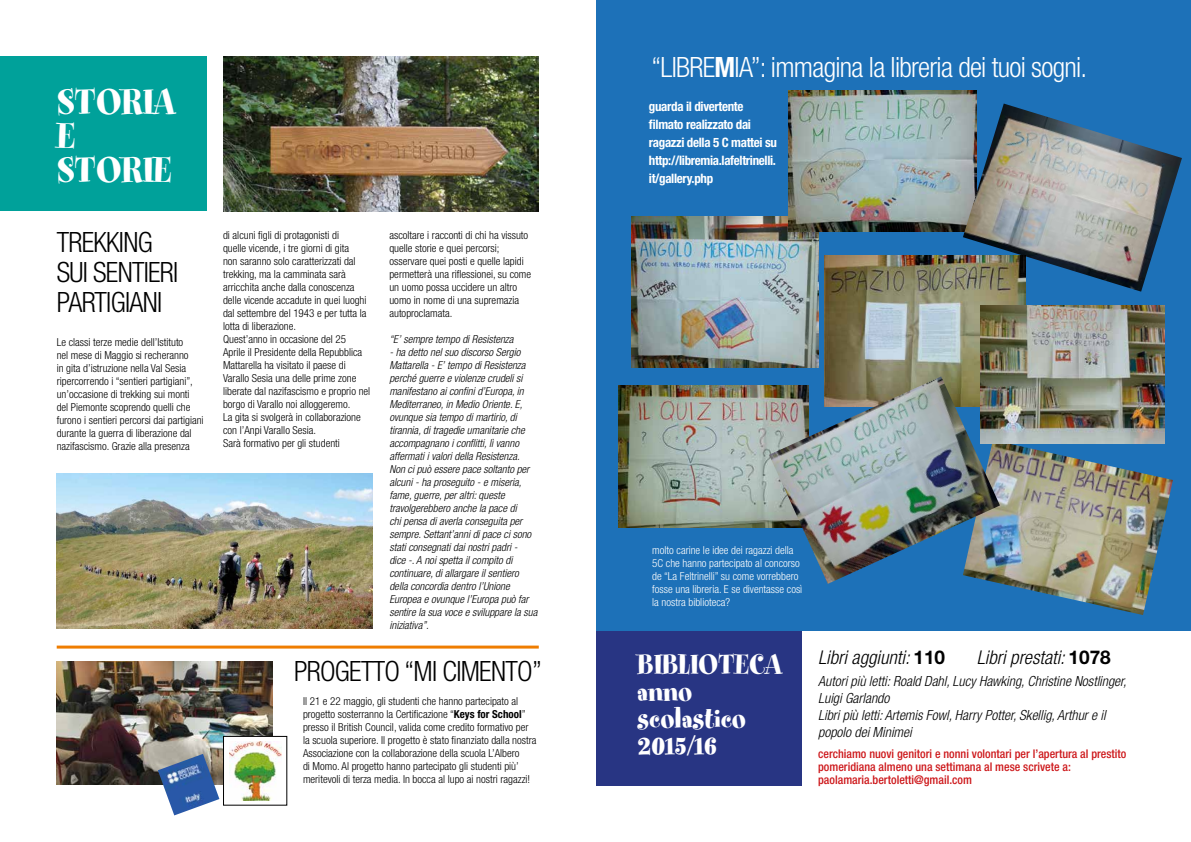
<style>
.page{position:relative;width:1191px;height:842px;background:#fff}
.page>*{position:absolute;margin:0;border:0;box-sizing:border-box;transform-origin:0 0}
.t1{font:40px/34px "Spumoni LP Std";color:#fff}
.t2{font:31px/27px "Spumoni LP Std";color:#fff}
.t3{font:300 condensed 28px/30px "Helvetica Neue LT Std";letter-spacing:-.025em;color:#000}
.t4{font:300 condensed 28px "Helvetica Neue LT Std";letter-spacing:-.025em;color:#fff}
.t5{font:italic 300 condensed 19px "Helvetica Neue LT Std";color:#000}
.t6{font:italic 300 condensed 14px/17px "Helvetica Neue LT Std";color:#000}
.t7{font:700 condensed 13px/18px "Helvetica Neue LT Std";letter-spacing:-.025em;color:#fff}
.t8{font:500 condensed 12px/13px "Helvetica Neue LT Std";color:#cd171a}
.t9{font:300 condensed 11px/13px "Helvetica Neue LT Std";color:#000}
.t10{font:italic 300 condensed 11px/13px "Helvetica Neue LT Std";color:#000}
.t11{font:300 condensed 11px/13px "Helvetica Neue LT Std";color:#fff}
.s1{font-weight:700}
.s2{font-weight:700;font-style:normal;font-stretch:normal}
</style>
<div class="page">
<img style="left:57px;top:473px;width:315px;height:155px">
<img style="left:223px;top:57px;width:316px;height:154px">
<div style="left:0;top:57px;width:206px;height:154px;background:#00a19a"></div>
<div style="left:596px;top:0;width:594px;height:631px;background:#1d71b8"></div>
<img style="left:631px;top:216px;width:187px;height:151px">
<img style="left:1000px;top:440px;width:173px;height:175px">
<img style="left:788px;top:90px;width:188px;height:142px">
<img style="left:963px;top:104px;width:219px;height:188px">
<img style="left:824px;top:256px;width:201px;height:120px">
<img style="left:618px;top:385px;width:151px;height:143px">
<img style="left:980px;top:306px;width:184px;height:138px">
<img style="left:769px;top:376px;width:231px;height:208px">
<hr style="left:57px;top:646px;width:482px;height:3px;background:#ef7d00">
<img style="left:57px;top:661px;width:215px;height:124px">
<img style="left:158px;top:754px;width:61px;height:61px">
<div style="left:596px;top:631px;width:205px;height:154px;background:#283583"></div>
<div style="left:223px;top:736px;width:64px;height:69px;background:#fff"></div>
<img style="left:230px;top:741px;width:51px;height:59px">
<div style="left:223px;top:736px;width:64px;height:70px;border:1px solid #000"></div>
<h1 class="t1" style="left:57px;top:88px;width:120px">STORIA<br>E<br>STORIE</h1>
<h3 class="t3" style="left:57px;top:226px;width:123px">TREKKING<br>SUI SENTIERI<br>PARTIGIANI</h3>
<p class="t9" style="left:223px;top:229px;width:149px">di alcuni figli di protagonisti di<br>quelle vicende, i tre giorni di gita<br>non saranno solo caratterizzati dal trekking, ma la camminata sarà arricchita anche dalla conoscenza delle vicende accadute in quei luoghi dal settembre del 1943 e per tutta la lotta di liberazione.<br>Quest’anno in occasione del 25<br>Aprile il Presidente della Repubblica Mattarella ha visitato il paese di Varallo Sesia una delle prime zone liberate dal nazifascismo e proprio nel borgo di Varallo noi alloggeremo.<br>La gita si svolgerà in collaborazione con l’Anpi Varallo Sesia.<br>Sarà formativo per gli studenti</p>
<p class="t9" style="left:389px;top:229px;width:143px">ascoltare i racconti di chi ha vissuto quelle storie e quei percorsi; osservare quei posti e quelle lapidi permetterà una riflessionei, su come un uomo possa uccidere un altro uomo in nome di una supremazia autoproclamata.</p>
<p class="t10" style="left:389px;top:333px;width:126px">“E’ sempre tempo di Resistenza</p>
<p class="t10" style="left:389px;top:346px;width:149px">- ha detto nel suo discorso Sergio Mattarella - E’ tempo di Resistenza perché guerre e violenze crudeli si manifestano ai confini d’Europa, in Mediterraneo, in Medio Oriente. E, ovunque sia tempo di martirio, di tirannia, di tragedie umanitarie che accompagnano i conflitti, lì vanno affermati i valori della Resistenza.<br>Non ci può essere pace soltanto per alcuni - ha proseguito - e miseria, fame, guerre, per altri: queste travolgerebbero anche la pace di<br>chi pensa di averla conseguita per sempre. Settant’anni di pace ci sono stati consegnati dai nostri padri -<br>dice -. A noi spetta il compito di continuare, di allargare il sentiero della concordia dentro l’Unione Europea e ovunque l’Europa può far sentire la sua voce e sviluppare la sua iniziativa”.</p>
<p class="t9" style="left:57px;top:335px;width:148px">Le classi terze medie dell’Istituto<br>nel mese di Maggio si recheranno<br>in gita d’istruzione nella Val Sesia ripercorrendo i “sentieri partigiani”, un’occasione di trekking sui monti del Piemonte scoprendo quelli che furono i sentieri percorsi dai partigiani durante la guerra di liberazione dal nazifascismo. Grazie alla presenza</p>
<h3 class="t3" style="left:294px;top:656px;width:249px">PROGETTO “MI CIMENTO”</h3>
<p class="t9" style="left:303px;top:694px;width:235px">Il 21 e 22 maggio, gli studenti che hanno partecipato al progetto sosterranno la Certificazione “<span class="s1">Keys for School</span>” presso il British Council, valida come credito formativo per la scuola superiore. Il progetto è stato finanziato dalla nostra Associazione con la collaborazione della scuola L’Albero<br>di Momo. Al progetto hanno partecipato gli studenti più’ meritevoli di terza media. In bocca al lupo ai nostri ragazzi!</p>
<h3 class="t4" style="left:651px;top:51px;width:437px">“LIBRE<span class="s1">M</span>IA”: immagina la libreria dei tuoi sogni.</h3>
<p class="t7" style="left:649px;top:98px;width:130px">guarda il divertente filmato realizzato dai ragazzi della 5 C mattei su http://libremia.lafeltrinelli. it/gallery.php</p>
<p class="t11" style="left:652px;top:543px;width:151px">molto carine le idee dei ragazzi della 5C che hanno partecipato al concorso de “La Feltrinelli” su come vorrebbero fosse una libreria. E se diventasse così la nostra biblioteca?</p>
<h2 class="t2" style="left:637px;top:653px;width:146px">BIBLIOTECA anno scolastico<br>2015/16</h2>
<h3 class="t5" style="left:818px;top:646px;width:128px">Libri aggiunti: <span class="s2">110</span></h3>
<h3 class="t5" style="left:976px;top:646px;width:135px">Libri prestati: <span class="s2">1078</span></h3>
<p class="t6" style="left:818px;top:673px;width:310px">Autori più letti: Roald Dahl, Lucy Hawking, Christine Nostlinger, Luigi Garlando<br>Libri più letti: Artemis Fowl, Harry Potter, Skellig, Arthur e il popolo dei Minimei</p>
<p class="t8" style="left:818px;top:747px;width:310px">cerchiamo nuovi genitori e nonni volontari per l’apertura al prestito pomeridiana almeno una settimana al mese scrivete a: paolamaria.bertoletti@gmail.com</p>
</div>
